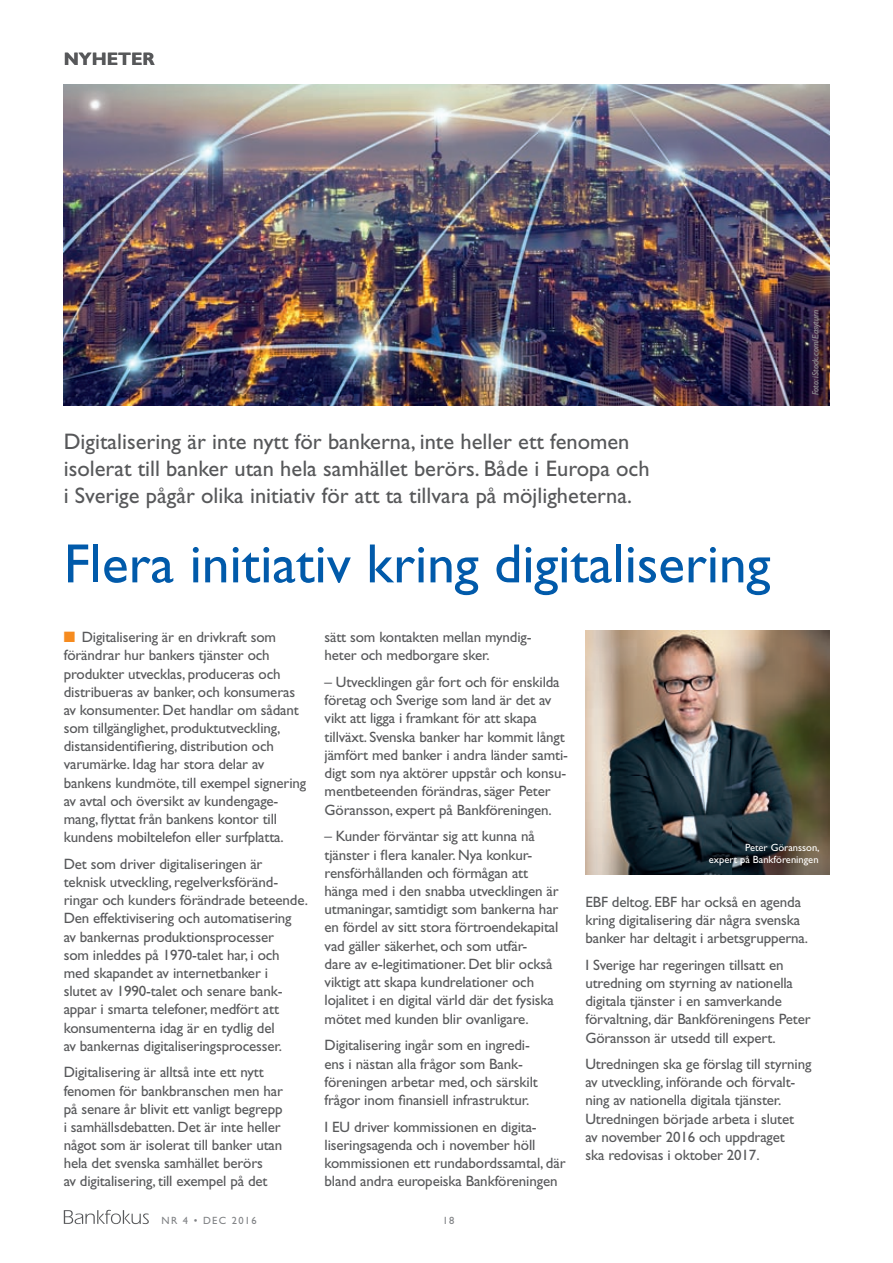
<style>
.page{position:relative;width:893px;height:1263px;background:#fff}
.page>*{position:absolute;margin:0;border:0;box-sizing:border-box;transform-origin:0 0}
.t1{font:55.5px "Gill Sans";color:#015aaa}
.t2{font:22.5px/27px "Gill Sans";color:#57585a}
.t3{font:700 18px "Gill Sans";color:#57585a}
.t4{font:15px/18.1px "Gill Sans";letter-spacing:-.01em;color:#57585a}
.t5{font:10.5px/12px "Gill Sans";color:#fff;text-align:right}
.t6{font:10.5px "Gill Sans";letter-spacing:.125em;color:#808285}
.t7{font:italic 9px "Gill Sans";color:#939598}
.s1{color:#f68b1f}
</style>
<div class="page">
<img style="left:64px;top:84px;width:765px;height:322px">
<img style="left:585px;top:631px;width:244px;height:244px">
<svg style="left:64px;top:1210px;width:85px;height:14px"></svg>
<p class="t3" style="left:64px;top:48px;width:92px">NYHETER</p>
<h2 class="t2" style="left:64px;top:428px;width:587px">Digitalisering är inte nytt för bankerna, inte heller ett fenomen isolerat till banker utan hela samhället berörs. Både i Europa och i Sverige pågår olika initiativ för att ta tillvara på möjligheterna.</h2>
<h1 class="t1" style="left:64px;top:532px;width:708px">Flera initiativ kring digitalisering</h1>
<p class="t7" style="left:810px;top:395px;width:87px;rotate:-90deg">Foto: iStock.com/Easyturn</p>
<p class="t4" style="left:64px;top:628px;width:244px"><span class="s1">■</span> Digitalisering är en drivkraft som förändrar hur bankers tjänster och produkter utvecklas, produceras och distribueras av banker, och konsumeras av konsumenter. Det handlar om sådant som tillgänglighet, produktutveckling, distansidentifiering, distribution och varumärke. Idag har stora delar av bankens kundmöte, till exempel signering av avtal och översikt av kundengage&shy;mang, flyttat från bankens kontor till kundens mobiltelefon eller surfplatta.</p>
<p class="t4" style="left:64px;top:855px;width:246px">Det som driver digitaliseringen är teknisk utveckling, regelverksföränd&shy;ringar och kunders förändrade beteende.<br>Den effektivisering och automatisering<br>av bankernas produktionsprocesser<br>som inleddes på 1970-talet har, i och med skapandet av internetbanker i<br>slutet av 1990-talet och senare bank&shy;appar i smarta telefoner, medfört att konsumenterna idag är en tydlig del<br>av bankernas digitaliseringsprocesser.</p>
<p class="t4" style="left:64px;top:1063px;width:221px">Digitalisering är alltså inte ett nytt fenomen för bankbranschen men har på senare år blivit ett vanligt begrepp i samhällsdebatten. Det är inte heller något som är isolerat till banker utan hela det svenska samhället berörs<br>av digitalisering, till exempel på det</p>
<p class="t4" style="left:325px;top:628px;width:208px">sätt som kontakten mellan myndig&shy;heter och medborgare sker.</p>
<p class="t4" style="left:325px;top:673px;width:245px">– Utvecklingen går fort och för enskilda företag och Sverige som land är det av vikt att ligga i framkant för att skapa tillväxt. Svenska banker har kommit långt jämfört med banker i andra länder samti&shy;digt som nya aktörer uppstår och konsu&shy;mentbeteenden förändras, säger Peter Göransson, expert på Bankföreningen.</p>
<p class="t4" style="left:325px;top:827px;width:235px">– Kunder förväntar sig att kunna nå tjänster i flera kanaler. Nya konkur&shy;rensförhållanden och förmågan att hänga med i den snabba utvecklingen är utmaningar, samtidigt som bankerna har en fördel av sitt stora förtroendekapital vad gäller säkerhet, och som utfär-<br>dare av e-legitimationer. Det blir också viktigt att skapa kundrelationer och lojalitet i en digital värld där det fysiska mötet med kunden blir ovanligare.</p>
<p class="t4" style="left:325px;top:1036px;width:215px">Digitalisering ingår som en ingredi&shy;ens i nästan alla frågor som Bank&shy;föreningen arbetar med, och särskilt frågor inom finansiell infrastruktur.</p>
<p class="t4" style="left:325px;top:1118px;width:242px">I EU driver kommissionen en digita&shy;liseringsagenda och i november höll kommissionen ett rundabordssamtal, där bland andra europeiska Bankföreningen</p>
<p class="t6" style="left:162px;top:1214px;width:97px">NR 4 • DEC 2016</p>
<p class="t6" style="left:443px;top:1214px;width:13px">18</p>
<p class="t5" style="left:709px;top:841px;width:112px">Peter Göransson,<br>expert på Bankföreningen</p>
<p class="t4" style="left:585px;top:893px;width:224px">EBF deltog. EBF har också en agenda kring digitalisering där några svenska banker har deltagit i arbetsgrupperna.</p>
<p class="t4" style="left:585px;top:956px;width:227px">I Sverige har regeringen tillsatt en utredning om styrning av nationella digitala tjänster i en samverkande förvaltning, där Bankföreningens Peter Göransson är utsedd till expert.</p>
<p class="t4" style="left:585px;top:1055px;width:228px">Utredningen ska ge förslag till styrning av utveckling, införande och förvalt&shy;ning av nationella digitala tjänster.<br>Utredningen började arbeta i slutet<br>av november 2016 och uppdraget<br>ska redovisas i oktober 2017.</p>
</div>
